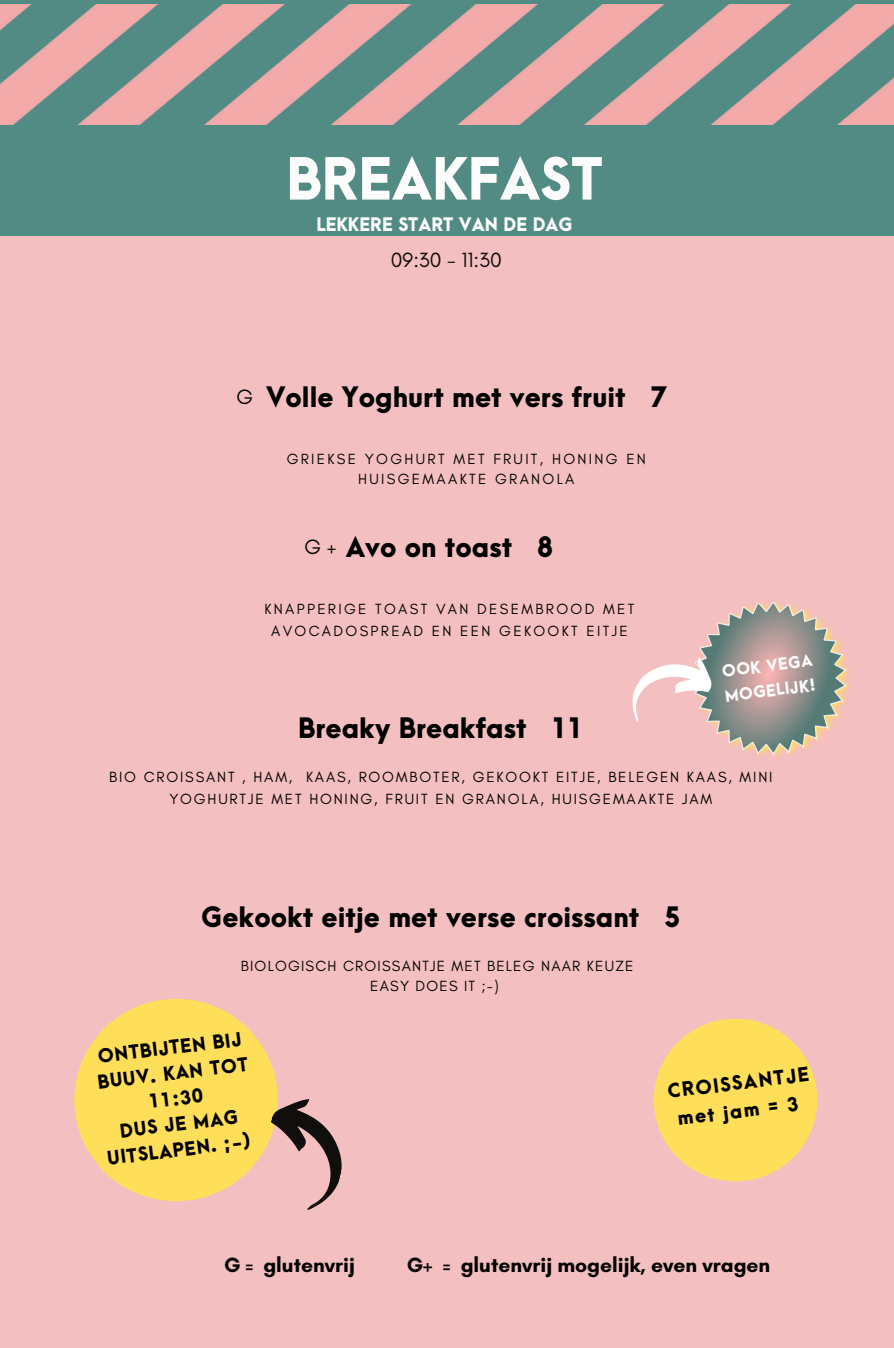
<style>
.page{position:relative;width:894px;height:1348px;background:#fff}
.page>*{position:absolute;margin:0;border:0;box-sizing:border-box;transform-origin:0 0}
.t1{font:800 52.5px "Arca Majora 3";color:#fcfcfc}
.t2{font:800 25.5px "Arca Majora 3";color:#000}
.t3{font:700 21px "Glacial Indifference";color:#000}
.t4{font:21px "Glacial Indifference";color:#100f0d}
.t5{font:21px "Glacial Indifference";color:#000}
.t6{font:800 17.7px/28px "Arca Majora 3";color:#000;text-align:center}
.t7{font:800 17.25px/25.7px "Arca Majora 3";color:#000;text-align:center}
.t8{font:800 16.95px "Arca Majora 3";color:#fcfcfc}
.t9{font:15px/20.2px "Glacial Indifference";letter-spacing:.155em;color:#000;text-align:center}
.t10{font:15px/22.5px "Glacial Indifference";letter-spacing:.12em;color:#000;text-align:center}
.t11{font:15px "Glacial Indifference";letter-spacing:.08em;color:#000}
.t12{font:800 15px/24.8px "Arca Majora 3";color:#fcfcfc}
</style>
<div class="page">
<div style="left:0;top:0;width:893px;height:1348px;background:#f4bfc0"></div>
<div style="left:653px;top:1018px;width:163px;height:163px;background:#ffde59;border-radius:50%"></div>
<div style="left:0;top:0;width:893px;height:236px;background:#528b83"></div>
<img style="left:0;top:4px;width:893px;height:121px">
<div style="left:74px;top:999px;width:203px;height:202px;background:#ffde59;border-radius:50%"></div>
<svg style="left:632px;top:601px;width:215px;height:155px"></svg>
<svg style="left:253px;top:1091px;width:89px;height:119px"></svg>
<h6 class="t1" style="left:286px;top:152px;width:318px">BREAKFAST</h6>
<h2 class="t8" style="left:316px;top:216px;width:257px">LEKKERE START VAN DE DAG</h2>
<p class="t4" style="left:391px;top:247px;width:113px">09:30 - 11:30</p>
<p class="t5" style="left:236px;top:384px;width:18px">G</p>
<h6 class="t2" style="left:266px;top:384px;width:402px">Volle Yoghurt met vers fruit 7</h6>
<h5 class="t9" style="left:286px;top:448px;width:361px">GRIEKSE YOGHURT MET FRUIT, HONING EN<br>HUISGEMAAKTE GRANOLA</h5>
<h2 class="t5" style="left:304px;top:534px;width:33px">G +</h2>
<p class="t2" style="left:346px;top:534px;width:209px">Avo on toast 8</p>
<h2 class="t9" style="left:264px;top:597px;width:371px;line-height:22.5px">KNAPPERIGE TOAST VAN DESEMBROOD MET<br>AVOCADOSPREAD EN EEN GEKOOKT EITJE</h2>
<h2 class="t2" style="left:298px;top:715px;width:287px">Breaky Breakfast 11</h2>
<p class="t12" style="left:720px;top:660px;width:93px;rotate:-7deg">OOK VEGA<br>MOGELIJK!</p>
<p class="t10" style="left:109px;top:765px;width:664px">BIO CROISSANT , HAM, KAAS, ROOMBOTER, GEKOOKT EITJE, BELEGEN KAAS, MINI<br>YOGHURTJE MET HONING, FRUIT EN GRANOLA, HUISGEMAAKTE JAM</p>
<p class="t2" style="left:201px;top:904px;width:480px">Gekookt eitje met verse croissant 5</p>
<h3 class="t11" style="left:241px;top:956px;width:394px">BIOLOGISCH CROISSANTJE MET BELEG NAAR KEUZE</h3>
<p class="t11" style="left:370px;top:976px;width:130px">EASY DOES IT ;-)</p>
<p class="t7" style="left:93px;top:1045px;width:153px;rotate:-7deg">ONTBIJTEN BIJ<br>BUUV. KAN TOT<br>11:30<br>DUS JE MAG<br>UITSLAPEN. ;-)</p>
<p class="t6" style="left:666px;top:1078px;width:143px;rotate:-7deg">CROISSANTJE met jam = 3</p>
<p class="t3" style="left:224px;top:1252px;width:132px">G = glutenvrij</p>
<p class="t3" style="left:407px;top:1252px;width:365px">G+ = glutenvrij mogelijk, even vragen</p>
</div>
